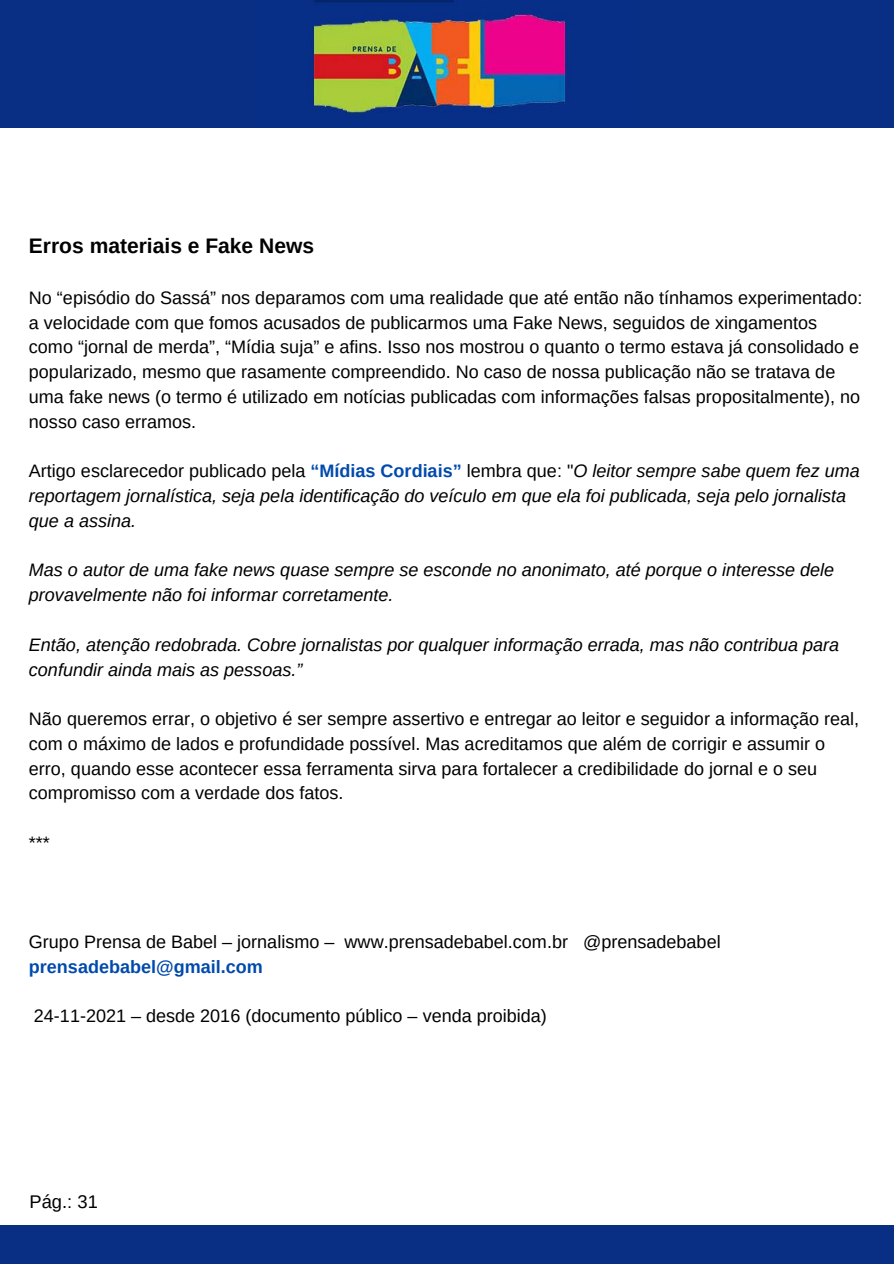
<style>
.page{position:relative;width:894px;height:1264px;background:#fff}
.page>*{position:absolute;margin:0;border:0;box-sizing:border-box;transform-origin:0 0}
.t1{font:700 21px "Arimo";color:#000}
.t2{font:18.3px "Arimo";color:#000}
.t3{font:18px/24.8px "Arimo";color:#000}
.t4{font:italic 18px/24.8px "Arimo";color:#000}
.t5{font:700 18px "Arimo";color:#004aad}
.s1{font-style:normal}
.s2{font-weight:700;font-style:normal;color:#004aad}
</style>
<div class="page">
<div style="left:0;top:0;width:893px;height:127px;background:#092f85"></div>
<img style="left:306px;top:0;width:261px;height:114px">
<div style="left:0;top:1224px;width:893px;height:39px;background:#092f85"></div>
<p class="t1" style="left:29px;top:234px;width:286px">Erros materiais e Fake News</p>
<p class="t3" style="left:29px;top:285px;width:834px">No “episódio do Sassá” nos deparamos com uma realidade que até então não tínhamos experimentado: a velocidade com que fomos acusados de publicarmos uma Fake News, seguidos de xingamentos como “jornal de merda”, “Mídia suja” e afins. Isso nos mostrou o quanto o termo estava já consolidado e popularizado, mesmo que rasamente compreendido. No caso de nossa publicação não se tratava de uma fake news (o termo é utilizado em notícias publicadas com informações falsas propositalmente), no nosso caso erramos.</p>
<p class="t4" style="left:29px;top:458px;width:832px"><span class="s1">Artigo esclarecedor publicado pela</span> <span class="s2">“Mídias Cordiais”</span> <span class="s1">lembra que: "</span>O leitor sempre sabe quem fez uma reportagem jornalística, seja pela identificação do veículo em que ela foi publicada, seja pelo jornalista que a assina.</p>
<p class="t4" style="left:29px;top:557px;width:806px">Mas o autor de uma fake news quase sempre se esconde no anonimato, até porque o interesse dele provavelmente não foi informar corretamente.</p>
<p class="t4" style="left:29px;top:632px;width:811px">Então, atenção redobrada. Cobre jornalistas por qualquer informação errada, mas não contribua para confundir ainda mais as pessoas.”</p>
<p class="t3" style="left:29px;top:706px;width:831px">Não queremos errar, o objetivo é ser sempre assertivo e entregar ao leitor e seguidor a informação real, com o máximo de lados e profundidade possível. Mas acreditamos que além de corrigir e assumir o erro, quando esse acontecer essa ferramenta sirva para fortalecer a credibilidade do jornal e o seu compromisso com a verdade dos fatos.</p>
<p class="t3" style="left:29px;top:830px;width:23px">***</p>
<p class="t3" style="left:29px;top:929px;width:693px">Grupo Prensa de Babel – jornalismo – www.prensadebabel.com.br @prensadebabel</p>
<p class="t5" style="left:29px;top:956px;width:235px">prensadebabel@gmail.com</p>
<p class="t3" style="left:34px;top:1003px;width:514px">24-11-2021 – desde 2016 (documento público – venda proibida)</p>
<p class="t2" style="left:30px;top:1191px;width:70px">Pág.: 31</p>
</div>
